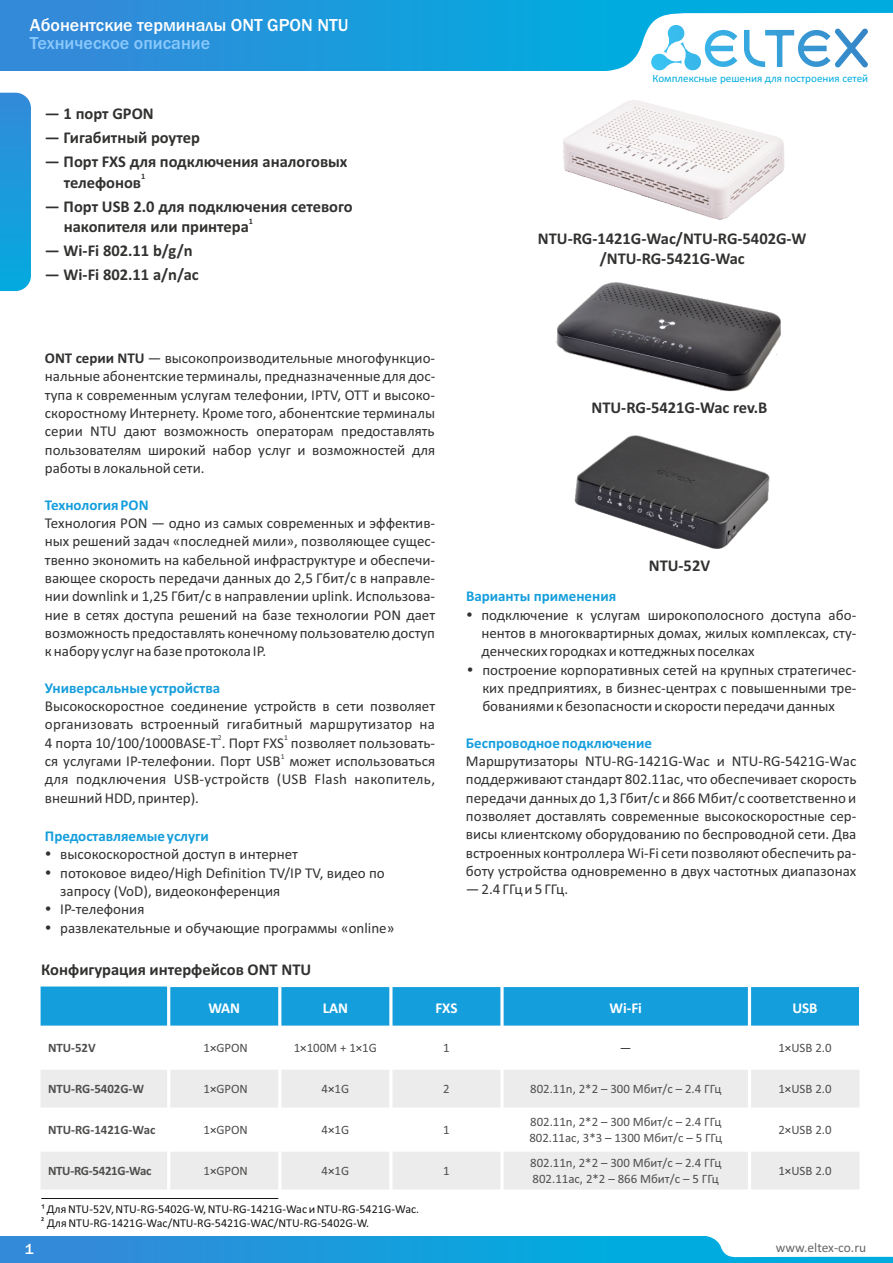
<style>
.page{position:relative;width:893px;height:1263px;background:#fff}
.page>*{position:absolute;margin:0;border:0;box-sizing:border-box;transform-origin:0 0}
.t1{font:500 18px "Franklin Gothic";color:#fff}
.t2{font:500 18px "Franklin Gothic";color:#8ac9fc}
.t3{font:700 16.5px/20.1px "Calibri";color:#313130;text-align:center}
.t4{font:15px/18.3px "Calibri";color:#313130;text-align:justify}
.t5{font:700 15px "Calibri";color:#159edc}
.t6{font:700 15px "Calibri";color:#fff}
.t7{font:500 15px "Franklin Gothic";color:#fff}
.t8{font:13.5px "Calibri";color:#666}
.t9{font:12.9px/15.6px "Calibri";color:#4e4e4d}
.t10{font:700 12.9px "Calibri";color:#4e4e4d}
.t11{font:700 12.9px "Calibri";letter-spacing:-.02em;color:#4e4e4d}
.t12{font:12.9px "Calibri";color:#313130}
.t13{font:12px "Calibri";color:#151616}
.t14{font:11.1px "Calibri";color:#00acdf}
.t15{font:700 8.25px "Calibri";color:#313130}
.t16{font:7.5px "Calibri";color:#313130}
.t17{font:700 6px "Calibri";color:#151616}
.s1{font-weight:700}
.s2{color:#313130}
.s3{font-family:"Arial"}
</style>
<div class="page">
<svg style="left:0;top:93px;width:31px;height:198px;background:#1e9bdc"></svg>
<div style="left:0;top:1236px;width:893px;height:27px;background:linear-gradient(to right,#3489d9,#00b4e0)"></div>
<svg style="left:703px;top:1236px;width:190px;height:21px"></svg>
<div style="left:0;top:0;width:893px;height:71px;background:linear-gradient(to right,#3489d9,#00b4e0)"></div>
<svg style="left:589px;top:13px;width:304px;height:58px"></svg>
<hr style="left:41px;top:1198px;width:237px;height:1px;background:#151616">
<div style="left:40px;top:985px;width:129px;height:42px;background:#159edc"></div>
<div style="left:169px;top:985px;width:111px;height:42px;background:#159edc"></div>
<div style="left:280px;top:985px;width:111px;height:42px;background:#159edc"></div>
<div style="left:391px;top:985px;width:111px;height:42px;background:#159edc"></div>
<div style="left:502px;top:985px;width:247px;height:42px;background:#159edc"></div>
<div style="left:749px;top:985px;width:112px;height:42px;background:#159edc"></div>
<div style="left:40px;top:1068px;width:129px;height:41px;background:#ececec"></div>
<div style="left:169px;top:1068px;width:111px;height:41px;background:#ececec"></div>
<div style="left:280px;top:1068px;width:111px;height:41px;background:#ececec"></div>
<div style="left:391px;top:1068px;width:111px;height:41px;background:#ececec"></div>
<div style="left:502px;top:1068px;width:247px;height:41px;background:#ececec"></div>
<div style="left:749px;top:1068px;width:112px;height:41px;background:#ececec"></div>
<div style="left:40px;top:1150px;width:129px;height:41px;background:#ececec"></div>
<div style="left:169px;top:1150px;width:111px;height:41px;background:#ececec"></div>
<div style="left:280px;top:1150px;width:111px;height:41px;background:#ececec"></div>
<div style="left:391px;top:1150px;width:111px;height:41px;background:#ececec"></div>
<div style="left:502px;top:1150px;width:247px;height:41px;background:#ececec"></div>
<div style="left:749px;top:1150px;width:112px;height:41px;background:#ececec"></div>
<hr style="left:38px;top:984px;width:3px;height:209px;background:#fff">
<hr style="left:167px;top:984px;width:3px;height:209px;background:#fff">
<hr style="left:278px;top:984px;width:3px;height:209px;background:#fff">
<hr style="left:389px;top:984px;width:3px;height:209px;background:#fff">
<hr style="left:500px;top:984px;width:4px;height:209px;background:#fff">
<hr style="left:748px;top:984px;width:3px;height:209px;background:#fff">
<hr style="left:859px;top:1025px;width:3px;height:168px;background:#fff">
<hr style="left:859px;top:984px;width:3px;height:45px;background:#fff">
<hr style="left:38px;top:1189px;width:824px;height:4px;background:#fff">
<hr style="left:38px;top:1148px;width:824px;height:4px;background:#fff">
<hr style="left:38px;top:1107px;width:824px;height:4px;background:#fff">
<hr style="left:38px;top:1066px;width:824px;height:4px;background:#fff">
<svg style="left:40px;top:1025px;width:819px;height:2px;background:#b8e1f4"></svg>
<hr style="left:38px;top:984px;width:132px;height:2px;background:#fff">
<hr style="left:167px;top:984px;width:695px;height:3px;background:#fff">
<img style="left:563px;top:100px;width:222px;height:120px">
<img style="left:574px;top:435px;width:196px;height:114px">
<img style="left:556px;top:282px;width:225px;height:110px">
<p class="t1" style="left:30px;top:19px;width:320px">Абонентские терминалы ONT GPON NTU</p>
<p class="t2" style="left:30px;top:36px;width:182px">Техническое описание</p>
<p class="t3" style="left:45px;top:105px;width:110px">— 1 порт GPON</p>
<p class="t3" style="left:45px;top:129px;width:156px">— Гигабитный роутер</p>
<p class="t3" style="left:45px;top:153px;width:304px">— Порт FXS для подключения аналоговых</p>
<p class="t15" style="left:141px;top:173px;width:6px">1</p>
<p class="t3" style="left:64px;top:173px;width:79px">телефонов</p>
<p class="t3" style="left:45px;top:198px;width:309px">— Порт USB 2.0 для подключения сетевого</p>
<p class="t15" style="left:249px;top:217px;width:6px">1</p>
<p class="t3" style="left:64px;top:218px;width:187px">накопителя или принтера</p>
<p class="t3" style="left:45px;top:242px;width:149px">— Wi-Fi 802.11 b/g/n</p>
<p class="t3" style="left:45px;top:266px;width:155px">— Wi-Fi 802.11 a/n/ac</p>
<p class="t4" style="left:45px;top:350px;width:392px"><span class="s1">ONT серии NTU</span> — высокопроизводительные многофункцио&shy;нальные абонентские терминалы, предназначенные для дос&shy;тупа к современным услугам телефонии, IPTV, OTT и высоко&shy;скоростному Интернету. Кроме того, абонентские терминалы серии NTU дают возможность операторам предоставлять пользователям широкий набор услуг и возможностей для работы в локальной сети.</p>
<p class="t5" style="left:45px;top:498px;width:105px">Технология PON</p>
<p class="t4" style="left:45px;top:515px;width:392px">Технология PON — одно из самых современных и эффектив&shy;ных решений задач «последней мили», позволяющее сущес&shy;твенно экономить на кабельной инфраструктуре и обеспечи&shy;вающее скорость передачи данных до 2,5 Гбит/с в направле&shy;нии downlink и 1,25 Гбит/с в направлении uplink. Использова&shy;ние в сетях доступа решений на базе технологии PON дает возможность предоставлять конечному пользователю доступ к набору услуг на базе протокола IP.</p>
<p class="t5" style="left:45px;top:681px;width:177px">Универсальные устройства</p>
<p class="t4" style="left:45px;top:698px;width:392px">Высокоскоростное соединение устройств в сети позволяет организовать встроенный гигабитный маршрутизатор на</p>
<p class="t16" style="left:218px;top:734px;width:5px">2</p>
<p class="t16" style="left:284px;top:734px;width:5px">1</p>
<p class="t4" style="left:45px;top:735px;width:392px">4 порта 10/100/1000BASE-T . Порт FXS позволяет пользовать-</p>
<p class="t16" style="left:281px;top:753px;width:5px">1</p>
<p class="t4" style="left:45px;top:753px;width:392px">ся услугами IP-телефонии. Порт USB может использоваться для подключения USB-устройств (USB Flash накопитель, внешний HDD, принтер).</p>
<p class="t5" style="left:45px;top:830px;width:166px">Предоставляемые услуги</p>
<p class="t4" style="left:60px;top:846px;width:336px;text-align:left">высокоскоростной доступ в интернет<br>потоковое видео/High Definition TV/IP TV, видео по запросу (VoD), видеоконференция<br>IP-телефония<br>развлекательные и обучающие программы «online»</p>
<p class="t3" style="left:41px;top:961px;width:272px">Конфигурация интерфейсов ONT NTU</p>
<p class="t14" style="left:652px;top:73px;width:217px">Комплексные решения для построения сетей</p>
<p class="t3" style="left:538px;top:229px;width:270px">NTU-RG-1421G-Wac/NTU-RG-5402G-W /NTU-RG-5421G-Wac</p>
<p class="t3" style="left:591px;top:399px;width:177px">NTU-RG-5421G-Wac rev.B</p>
<p class="t3" style="left:649px;top:557px;width:63px">NTU-52V</p>
<p class="t5" style="left:466px;top:590px;width:152px">Варианты применения</p>
<p class="t4" style="left:481px;top:607px;width:376px;text-align:left">подключение к услугам широкополосного доступа або&shy;нентов в многоквартирных домах, жилых комплексах, сту&shy;денческих городках и коттеджных поселках<br>построение корпоративных сетей на крупных стратегичес&shy;ких предприятиях, в бизнес-центрах с повышенными тре&shy;бованиямик безопасностиискорости передачи данных</p>
<p class="t5" style="left:466px;top:736px;width:187px">Беспроводное подключение</p>
<p class="t4" style="left:466px;top:753px;width:392px">Маршрутизаторы NTU-RG-1421G-Wac и NTU-RG-5421G-Wac поддерживают стандарт 802.11ac, что обеспечивает скорость передачи данных до 1,3 Гбит/с и 866 Мбит/с соответственно и позволяет доставлять современные высокоскоростные сер&shy;висы клиентскому оборудованию по беспроводной сети. Два встроенных контроллера Wi-Fi сети позволяют обеспечить ра&shy;боту устройства одновременно в двух частотных диапазонах</p>
<p class="t4" style="left:466px;top:881px;width:104px">— 2.4 ГГц и 5 ГГц.</p>
<p class="t6" style="left:208px;top:1001px;width:33px">WAN</p>
<p class="t6" style="left:323px;top:1001px;width:27px">LAN</p>
<p class="t6" style="left:435px;top:1001px;width:23px">FXS</p>
<p class="t6" style="left:609px;top:1001px;width:34px">Wi-Fi</p>
<p class="t6" style="left:792px;top:1001px;width:27px">USB</p>
<p class="t10" style="left:48px;top:1042px;width:49px">NTU-52V</p>
<p class="t9" style="left:203px;top:1041px;width:46px">1<span class="s2">×</span>GPON</p>
<p class="t9" style="left:294px;top:1041px;width:85px">1<span class="s2">×</span>100M + 1<span class="s2">×</span>1G</p>
<p class="t9" style="left:443px;top:1041px;width:8px">1</p>
<p class="t12" style="left:620px;top:1042px;width:13px">—</p>
<p class="t9" style="left:778px;top:1041px;width:55px">1<span class="s2">×</span>USB 2.0</p>
<p class="t10" style="left:48px;top:1083px;width:98px">NTU-RG-5402G-W</p>
<p class="t9" style="left:203px;top:1082px;width:46px">1<span class="s2">×</span>GPON</p>
<p class="t9" style="left:322px;top:1082px;width:29px">4<span class="s2">×</span>1G</p>
<p class="t9" style="left:443px;top:1082px;width:8px">2</p>
<p class="t9" style="left:530px;top:1082px;width:193px">802.11n, 2*2 – 300 Мбит/с – 2.4 ГГц</p>
<p class="t9" style="left:778px;top:1082px;width:55px">1<span class="s2">×</span>USB 2.0</p>
<p class="t10" style="left:48px;top:1124px;width:109px">NTU-RG-1421G-Wac</p>
<p class="t9" style="left:203px;top:1123px;width:46px">1<span class="s2">×</span>GPON</p>
<p class="t9" style="left:322px;top:1123px;width:29px">4<span class="s2">×</span>1G</p>
<p class="t9" style="left:443px;top:1123px;width:8px">1</p>
<p class="t9" style="left:529px;top:1115px;width:194px">802.11n, 2*2 – 300 Мбит/с – 2.4 ГГц<br>802.11ac, 3*3 – 1300 Мбит/с – 5 ГГц</p>
<p class="t9" style="left:778px;top:1123px;width:55px">2<span class="s2">×</span>USB 2.0</p>
<p class="t11" style="left:48px;top:1165px;width:105px">NTU-RG-5421G-Wac</p>
<p class="t9" style="left:203px;top:1164px;width:46px">1<span class="s2">×</span>GPON</p>
<p class="t9" style="left:322px;top:1164px;width:29px">4<span class="s2">×</span>1G</p>
<p class="t9" style="left:443px;top:1164px;width:8px">1</p>
<p class="t9" style="left:530px;top:1156px;width:193px">802.11n, 2*2 – 300 Мбит/с – 2.4 ГГц<br>802.11ac, 2*2 – 866 Мбит/с – 5 ГГц</p>
<p class="t9" style="left:778px;top:1164px;width:55px">1<span class="s2">×</span>USB 2.0</p>
<p class="t13" style="left:41px;top:1204px;width:379px"><span class="s3">¹</span>Для NTU-52V, NTU-RG-5402G-W, NTU-RG-1421G-Wac и NTU-RG-5421G-Wac.</p>
<p class="t17" style="left:41px;top:1217px;width:5px">2</p>
<p class="t13" style="left:47px;top:1218px;width:323px">Для NTU-RG-1421G-Wac/NTU-RG-5421G-WAC/NTU-RG-5402G-W.</p>
<p class="t7" style="left:25px;top:1243px;width:10px">1</p>
<p class="t8" style="left:776px;top:1242px;width:92px">www.eltex-co.ru</p>
</div>
